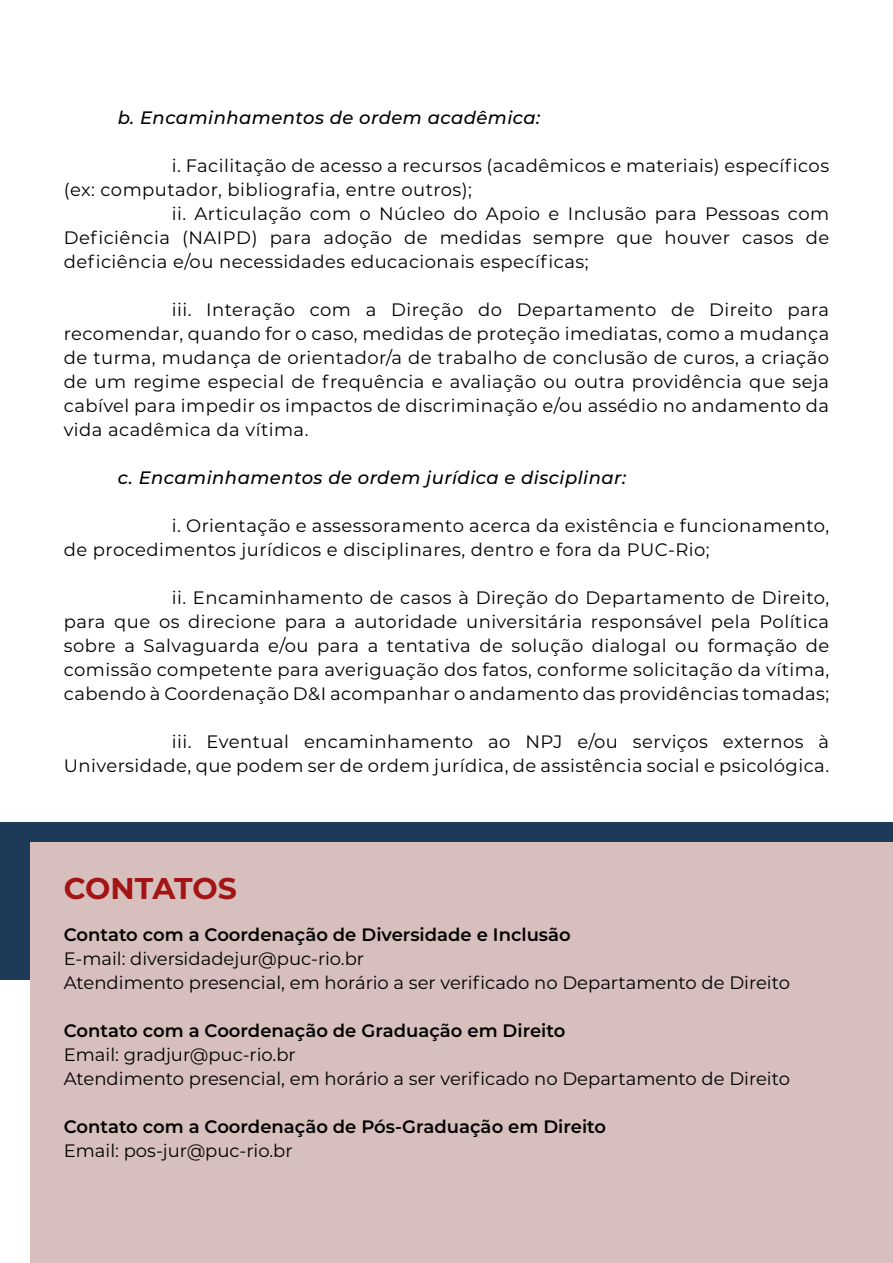
<style>
.page{position:relative;width:893px;height:1263px;background:#fff}
.page>*{position:absolute;margin:0;border:0;box-sizing:border-box;transform-origin:0 0}
.t1{font:700 30px "Montserrat";letter-spacing:-.01em;color:#a31414}
.t2{font:18px/24px "Montserrat";letter-spacing:.025em;color:#000;text-align:justify}
.t3{font:18px/24px "Montserrat";color:#000}
.t4{font:600 18px "Montserrat";color:#000}
.t5{font:italic 500 18px "Montserrat";letter-spacing:.025em;color:#000}
</style>
<div class="page">
<div style="left:0;top:822px;width:893px;height:157px;background:#1d3a59"></div>
<div style="left:31px;top:842px;width:862px;height:421px;background:#d7bfbd"></div>
<p class="t5" style="left:118px;top:105px;width:424px">b. Encaminhamentos de ordem acadêmica:</p>
<p class="t2" style="left:172px;top:153px;width:659px">i. Facilitação de acesso a recursos (acadêmicos e materiais) específicos</p>
<p class="t2" style="left:64px;top:177px;width:410px">(ex: computador, bibliografia, entre outros);</p>
<p class="t2" style="left:172px;top:201px;width:659px">ii. Articulação com o Núcleo do Apoio e Inclusão para Pessoas com</p>
<p class="t2" style="left:64px;top:225px;width:767px">Deficiência (NAIPD) para adoção de medidas sempre que houver casos de</p>
<p class="t2" style="left:64px;top:249px;width:526px">deficiência e/ou necessidades educacionais específicas;</p>
<p class="t2" style="left:64px;top:297px;width:767px;text-indent:108px">iii. Interação com a Direção do Departamento de Direito para recomendar, quando for o caso, medidas de proteção imediatas, como a mudança de turma, mudança de orientador/a de trabalho de conclusão de curos, a criação de um regime especial de frequência e avaliação ou outra providência que seja cabível para impedir os impactos de discriminação e/ou assédio no andamento da vida acadêmica da vítima.</p>
<p class="t5" style="left:118px;top:465px;width:510px">c. Encaminhamentos de ordem jurídica e disciplinar:</p>
<p class="t2" style="left:64px;top:513px;width:767px;text-indent:108px">i. Orientação e assessoramento acerca da existência e funcionamento, de procedimentos jurídicos e disciplinares, dentro e fora da PUC-Rio;</p>
<p class="t2" style="left:64px;top:585px;width:767px;text-indent:108px">ii. Encaminhamento de casos à Direção do Departamento de Direito, para que os direcione para a autoridade universitária responsável pela Política sobre a Salvaguarda e/ou para a tentativa de solução dialogal ou formação de comissão competente para averiguação dos fatos, conforme solicitação da vítima, cabendo à Coordenação D&amp;I acompanhar o andamento das providências tomadas;</p>
<p class="t2" style="left:64px;top:729px;width:767px;text-align:right">iii. Eventual encaminhamento ao NPJ e/ou serviços externos à<br>Universidade, que podem ser de ordem jurídica, de assistência social e psicológica.</p>
<h1 class="t1" style="left:64px;top:866px;width:175px">CONTATOS</h1>
<p class="t4" style="left:64px;top:921px;width:508px">Contato com a Coordenação de Diversidade e Inclusão</p>
<p class="t3" style="left:64px;top:946px;width:728px">E-mail: diversidadejur@puc-rio.br<br>Atendimento presencial, em horário a ser verificado no Departamento de Direito</p>
<p class="t4" style="left:64px;top:1017px;width:503px">Contato com a Coordenação de Graduação em Direito</p>
<p class="t3" style="left:64px;top:1042px;width:728px">Email: gradjur@puc-rio.br<br>Atendimento presencial, em horário a ser verificado no Departamento de Direito</p>
<p class="t4" style="left:64px;top:1113px;width:544px">Contato com a Coordenação de Pós-Graduação em Direito</p>
<p class="t3" style="left:64px;top:1137px;width:230px">Email: pos-jur@puc-rio.br</p>
</div>
